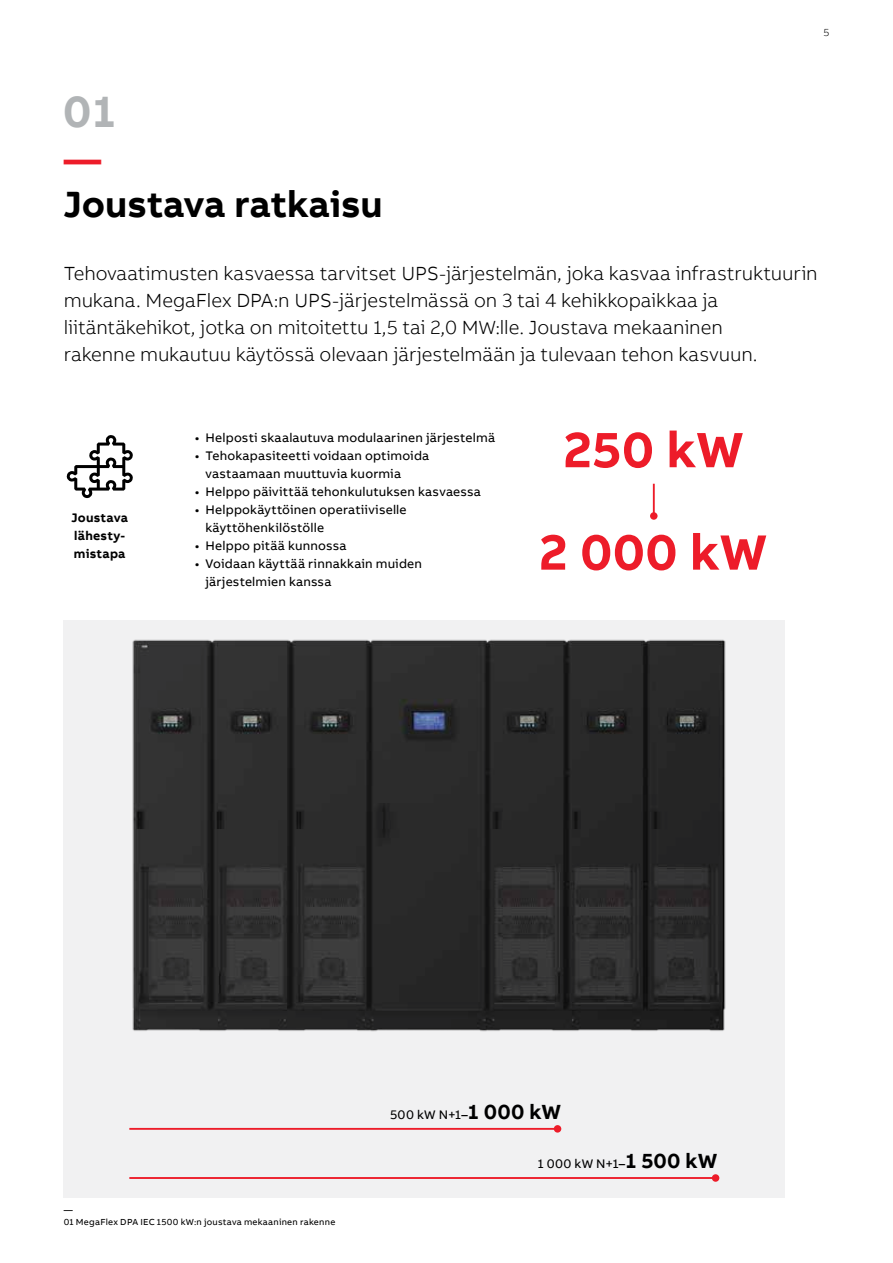
<style>
.page{position:relative;width:893px;height:1263px;background:#fff}
.page>*{position:absolute;margin:0;border:0;box-sizing:border-box;transform-origin:0 0}
.t1{font:700 51px/102.4px "AB Bvoice";color:#ed1c29;text-align:center}
.t2{font:700 45px "AB Bvoice";color:#b1b4b6}
.t3{font:700 37.5px "AB Bvoice";letter-spacing:-.005em;color:#000}
.t4{font:700 37.5px "AB Bvoice";color:#ed1c29}
.t5{font:300 19.5px/27px "AB Bvoice";letter-spacing:-.005em;color:#000}
.t6{font:12.75px/18px "AB Bvoice";letter-spacing:.015em;color:#000}
.t7{font:700 12.75px/18px "AB Bvoice";letter-spacing:.015em;color:#000}
.t8{font:300 10.5px "AB Bvoice";color:#000}
.t9{font:9px/12px "AB Bvoice";letter-spacing:.025em;color:#000}
.s1{font-weight:700;font-size:21px}
</style>
<div class="page">
<svg style="left:67px;top:435px;width:66px;height:63px"></svg>
<div style="left:64px;top:621px;width:721px;height:577px;background:#f1f1f2"></div>
<img style="left:132px;top:639px;width:594px;height:393px">
<hr style="left:129px;top:1128px;width:429px;height:2px;background:#ed1c29">
<div style="left:554px;top:1125px;width:7px;height:7px;background:#ed1c29;border-radius:50%"></div>
<hr style="left:129px;top:1177px;width:587px;height:2px;background:#ed1c29">
<div style="left:712px;top:1174px;width:7px;height:8px;background:#ed1c29;border-radius:50%"></div>
<hr style="left:653px;top:484px;width:2px;height:32px;background:#ed1c29">
<div style="left:650px;top:512px;width:7px;height:8px;background:#ed1c29;border-radius:50%"></div>
<h2 class="t2" style="left:64px;top:83px;width:55px">01</h2>
<h3 class="t4" style="left:64px;top:135px;width:39px">—</h3>
<h3 class="t3" style="left:64px;top:180px;width:320px">Joustava ratkaisu</h3>
<p class="t8" style="left:823px;top:26px;width:7px">5</p>
<p class="t5" style="left:64px;top:260px;width:755px">Tehovaatimusten kasvaessa tarvitset UPS-järjestelmän, joka kasvaa infrastruktuurin mukana. MegaFlex DPA:n UPS-järjestelmässä on 3 tai 4 kehikkopaikkaa ja liitäntäkehikot, jotka on mitoitettu 1,5 tai 2,0 MW:lle. Joustava mekaaninen<br>rakenne mukautuu käytössä olevaan järjestelmään ja tulevaan tehon kasvuun.</p>
<p class="t7" style="left:71px;top:509px;width:58px">Joustava lähesty&shy;mistapa</p>
<p class="t6" style="left:195px;top:429px;width:302px">• Helposti skaalautuva modulaarinen järjestelmä</p>
<p class="t6" style="left:206px;top:447px;width:225px;text-indent:-11px">• Tehokapasiteetti voidaan optimoida vastaamaan muuttuvia kuormia</p>
<p class="t6" style="left:195px;top:483px;width:288px">• Helppo päivittää tehonkulutuksen kasvaessa</p>
<p class="t6" style="left:206px;top:501px;width:203px;text-indent:-11px">• Helppokäyttöinen operatiiviselle käyttöhenkilöstölle</p>
<p class="t6" style="left:195px;top:537px;width:153px">• Helppo pitää kunnossa</p>
<p class="t6" style="left:206px;top:555px;width:218px;text-indent:-11px">• Voidaan käyttää rinnakkain muiden järjestelmien kanssa</p>
<h1 class="t1" style="left:540px;top:399px;width:229px">250 kW<br>2 000 kW</h1>
<p class="t6" style="left:390px;top:1105px;width:173px">500 kW N+1–<span class="s1">1 000 kW</span></p>
<p class="t6" style="left:538px;top:1155px;width:181px">1 000 kW N+1–<span class="s1">1 500 kW</span></p>
<p class="t9" style="left:64px;top:1204px;width:273px">—<br>01 MegaFlex DPA IEC 1500 kW:n joustava mekaaninen rakenne</p>
</div>
